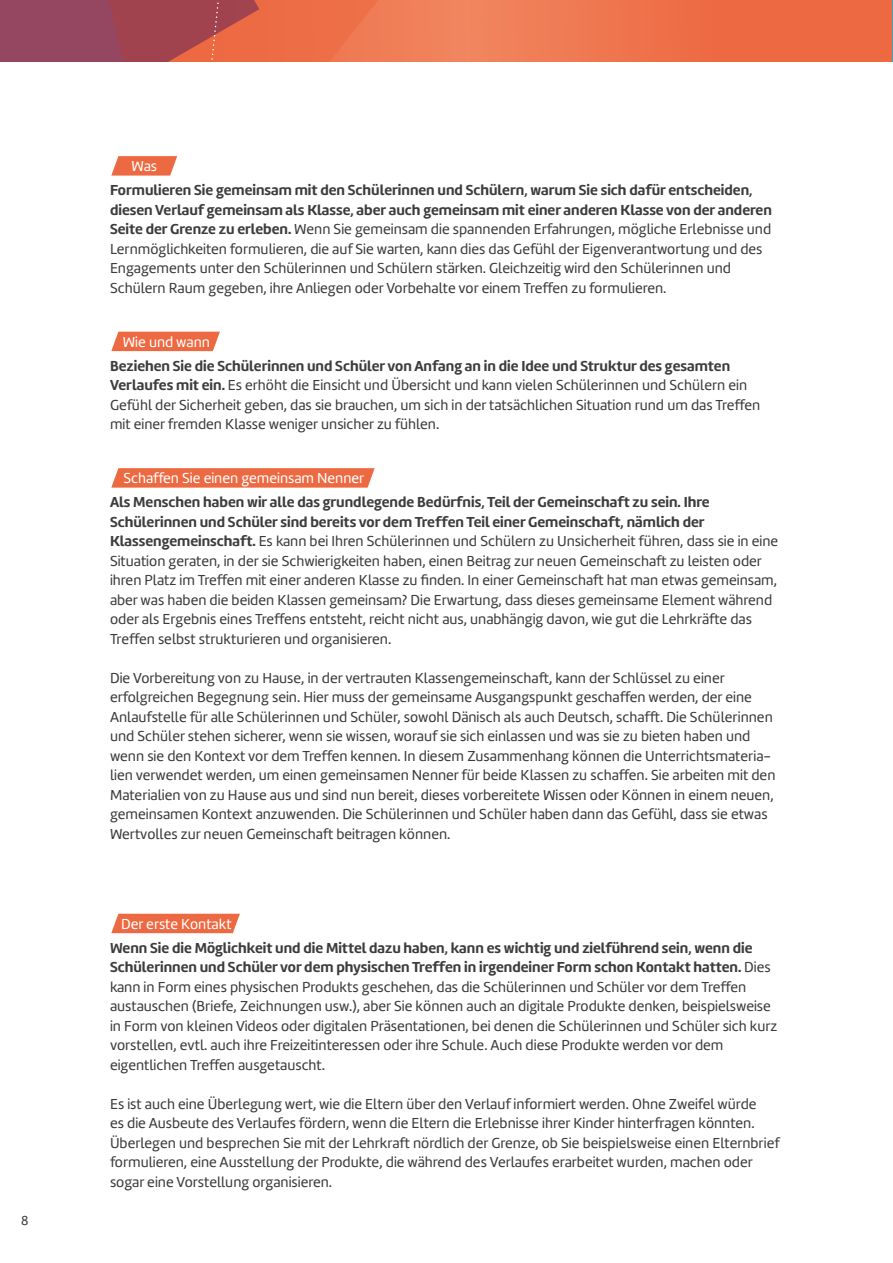
<style>
.page{position:relative;width:893px;height:1263px;background:#fff}
.page>*{position:absolute;margin:0;border:0;box-sizing:border-box;transform-origin:0 0}
.t1{font:15px/19.5px "Marine";color:#3c3c3b}
.t2{font:15px "Marine";color:#fff}
.t3{font:13.5px "Marine";color:#3c3c3b}
.s1{font-weight:700}
</style>
<div class="page">
<svg style="left:111px;top:156px;width:66px;height:20px"></svg>
<svg style="left:111px;top:332px;width:109px;height:19px;background:#ee734e"></svg>
<svg style="left:111px;top:468px;width:264px;height:20px;background:#ed714c"></svg>
<div style="left:111px;top:914px;width:129px;height:19px;background:#ed6942"></div>
<svg style="left:430px;top:0;width:462px;height:61px;background:#ee734c"></svg>
<svg style="left:0;top:0;width:430px;height:61px;background:#c35b52"></svg>
<hr style="left:892px;top:0;width:1px;height:61px;background:#439fbf">
<p class="t3" style="left:21px;top:1212px;width:9px">8</p>
<p class="t2" style="left:131px;top:157px;width:27px">Was</p>
<p class="t1" style="left:110px;top:180px;width:663px"><span class="s1">Formulieren Sie gemeinsam mit den Schülerinnen und Schülern, warum Sie sich dafür entscheiden, diesen Verlauf gemeinsam als Klasse, aber auch gemeinsam mit einer anderen Klasse von der anderen Seite der Grenze zu erleben.</span> Wenn Sie gemeinsam die spannenden Erfahrungen, mögliche Erlebnisse und Lernmöglichkeiten formulieren, die auf Sie warten, kann dies das Gefühl der Eigenverantwortung und des Engagements unter den Schülerinnen und Schülern stärken. Gleichzeitig wird den Schülerinnen und Schülern Raum gegeben, ihre Anliegen oder Vorbehalte vor einem Treffen zu formulieren.</p>
<p class="t2" style="left:123px;top:332px;width:89px">Wie und wann</p>
<p class="t1" style="left:110px;top:356px;width:652px"><span class="s1">Beziehen Sie die Schülerinnen und Schüler von Anfang an in die Idee und Struktur des gesamten Verlaufes mit ein.</span> Es erhöht die Einsicht und Übersicht und kann vielen Schülerinnen und Schülern ein Gefühl der Sicherheit geben, das sie brauchen, um sich in der tatsächlichen Situation rund um das Treffen mit einer fremden Klasse weniger unsicher zu fühlen.</p>
<p class="t2" style="left:123px;top:469px;width:242px">Schaffen Sie einen gemeinsam Nenner</p>
<p class="t1" style="left:110px;top:492px;width:670px"><span class="s1">Als Menschen haben wir alle das grundlegende Bedürfnis, Teil der Gemeinschaft zu sein. Ihre Schülerinnen und Schüler sind bereits vor dem Treffen Teil einer Gemeinschaft, nämlich der Klassengemeinschaft.</span> Es kann bei Ihren Schülerinnen und Schülern zu Unsicherheit führen, dass sie in eine Situation geraten, in der sie Schwierigkeiten haben, einen Beitrag zur neuen Gemeinschaft zu leisten oder ihren Platz im Treffen mit einer anderen Klasse zu finden. In einer Gemeinschaft hat man etwas gemeinsam, aber was haben die beiden Klassen gemeinsam? Die Erwartung, dass dieses gemeinsame Element während oder als Ergebnis eines Treffens entsteht, reicht nicht aus, unabhängig davon, wie gut die Lehrkräfte das Treffen selbst strukturieren und organisieren.</p>
<p class="t1" style="left:110px;top:668px;width:667px">Die Vorbereitung von zu Hause, in der vertrauten Klassengemeinschaft, kann der Schlüssel zu einer erfolgreichen Begegnung sein. Hier muss der gemeinsame Ausgangspunkt geschaffen werden, der eine Anlaufstelle für alle Schülerinnen und Schüler, sowohl Dänisch als auch Deutsch, schafft. Die Schülerinnen und Schüler stehen sicherer, wenn sie wissen, worauf sie sich einlassen und was sie zu bieten haben und wenn sie den Kontext vor dem Treffen kennen. In diesem Zusammenhang können die Unterrichtsmateria&shy;lien verwendet werden, um einen gemeinsamen Nenner für beide Klassen zu schaffen. Sie arbeiten mit den Materialien von zu Hause aus und sind nun bereit, dieses vorbereitete Wissen oder Können in einem neuen, gemeinsamen Kontext anzuwenden. Die Schülerinnen und Schüler haben dann das Gefühl, dass sie etwas Wertvolles zur neuen Gemeinschaft beitragen können.</p>
<p class="t2" style="left:121px;top:914px;width:112px">Der erste Kontakt</p>
<p class="t1" style="left:110px;top:938px;width:669px"><span class="s1">Wenn Sie die Möglichkeit und die Mittel dazu haben, kann es wichtig und zielführend sein, wenn die Schülerinnen und Schüler vor dem physischen Treffen in irgendeiner Form schon Kontakt hatten.</span> Dies kann in Form eines physischen Produkts geschehen, das die Schülerinnen und Schüler vor dem Treffen austauschen (Briefe, Zeichnungen usw.), aber Sie können auch an digitale Produkte denken, beispielsweise in Form von kleinen Videos oder digitalen Präsentationen, bei denen die Schülerinnen und Schüler sich kurz vorstellen, evtl. auch ihre Freizeitinteressen oder ihre Schule. Auch diese Produkte werden vor dem eigentlichen Treffen ausgetauscht.</p>
<p class="t1" style="left:110px;top:1094px;width:671px">Es ist auch eine Überlegung wert, wie die Eltern über den Verlauf informiert werden. Ohne Zweifel würde<br>es die Ausbeute des Verlaufes fördern, wenn die Eltern die Erlebnisse ihrer Kinder hinterfragen könnten.<br>Überlegen und besprechen Sie mit der Lehrkraft nördlich der Grenze, ob Sie beispielsweise einen Elternbrief formulieren, eine Ausstellung der Produkte, die während des Verlaufes erarbeitet wurden, machen oder sogar eine Vorstellung organisieren.</p>
</div>
